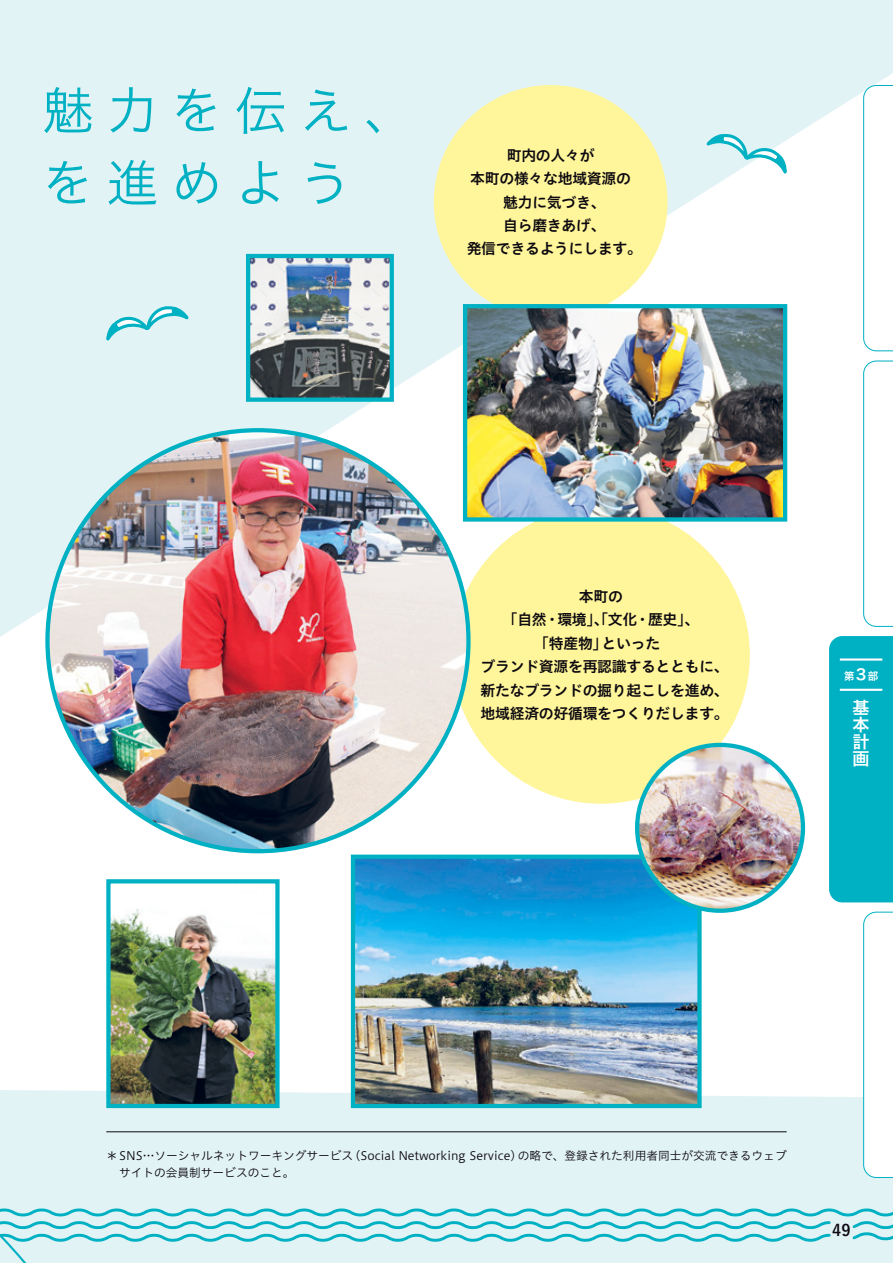
<style>
.page{position:relative;width:893px;height:1263px;background:#e2f3f5}
.page>*{position:absolute;margin:0;border:0;box-sizing:border-box;transform-origin:0 0}
.t1{font:51px/72.3px "Hira Kaku Pro N W3";letter-spacing:.26em;color:#00b1c3}
.t2{font:16.95px/17px "Hira Kaku Pro N W6";color:#fff;text-align:justify}
.t3{font:700 15.9px "Yu Go";color:#0c0910}
.t4{font:14.85px/23.4px "Hiragino UD Sans Std N W6";letter-spacing:-.02em;color:#0c0910;text-align:center}
.t5{font:11.7px/17px "Hiragino UD Sans Std N W3";color:#0c0910}
.t6{font:10.35px "Hira Kaku Pro N W6";color:#fff}
.s1{font-size:14.85px}
</style>
<div class="page">
<svg style="left:2px;top:73px;width:891px;height:563px"></svg>
<div style="left:434px;top:85px;width:234px;height:234px;background:#fff59a;border-radius:50%"></div>
<div style="left:452px;top:506px;width:298px;height:298px;background:#fff59a;border-radius:50%"></div>
<img style="left:47px;top:430px;width:421px;height:421px;border-radius:210px">
<svg style="left:104px;top:304px;width:87px;height:39px"></svg>
<svg style="left:704px;top:131px;width:85px;height:45px"></svg>
<img style="left:468px;top:309px;width:314px;height:208px">
<div style="left:463px;top:304px;width:324px;height:218px;border:4px solid #00b1c3"></div>
<img style="left:251px;top:259px;width:138px;height:138px">
<div style="left:246px;top:254px;width:148px;height:148px;border:4px solid #00b1c3"></div>
<svg style="left:863px;top:85px;width:30px;height:266px;background:#f5fbfc"></svg>
<svg style="left:863px;top:361px;width:30px;height:266px;background:#f5fbfc"></svg>
<img style="left:0;top:636px;width:893px;height:627px">
<hr style="left:840px;top:658px;width:42px;height:3px;background:#fff">
<hr style="left:840px;top:689px;width:42px;height:2px;background:#fff">
<h1 class="t1" style="left:43px;top:71px;width:374px">魅力を伝え、を進めよう</h1>
<p class="t4" style="left:467px;top:143px;width:177px">町内の人々が<br>本町の様々な地域資源の魅力に気づき、<br>自ら磨きあげ、<br>発信できるようにします。</p>
<p class="t4" style="left:579px;top:584px;width:46px">本町の</p>
<p class="t4" style="left:503px;top:607px;width:198px">「自然・環境」、「文化・歴史」、</p>
<p class="t4" style="left:534px;top:631px;width:127px">「特産物」といった</p>
<p class="t4" style="left:481px;top:654px;width:250px">ブランド資源を再認識するとともに、</p>
<p class="t4" style="left:481px;top:677px;width:250px">新たなブランドの掘り起こしを進め、</p>
<p class="t4" style="left:481px;top:701px;width:250px">地域経済の好循環をつくりだします。</p>
<p class="t6" style="left:844px;top:667px;width:36px">第<span class="s1">3</span>部</p>
<p class="t2" style="left:853px;top:699px;width:18px">基本計画</p>
<p class="t5" style="left:119px;top:1146px;width:669px;text-indent:-13px">＊ SNS…ソーシャルネットワーキングサービス（Social Networking Service）の略で、登録された利用者同士が交流できるウェブサイトの会員制サービスのこと。</p>
<p class="t3" style="left:832px;top:1221px;width:20px">49</p>
</div>
